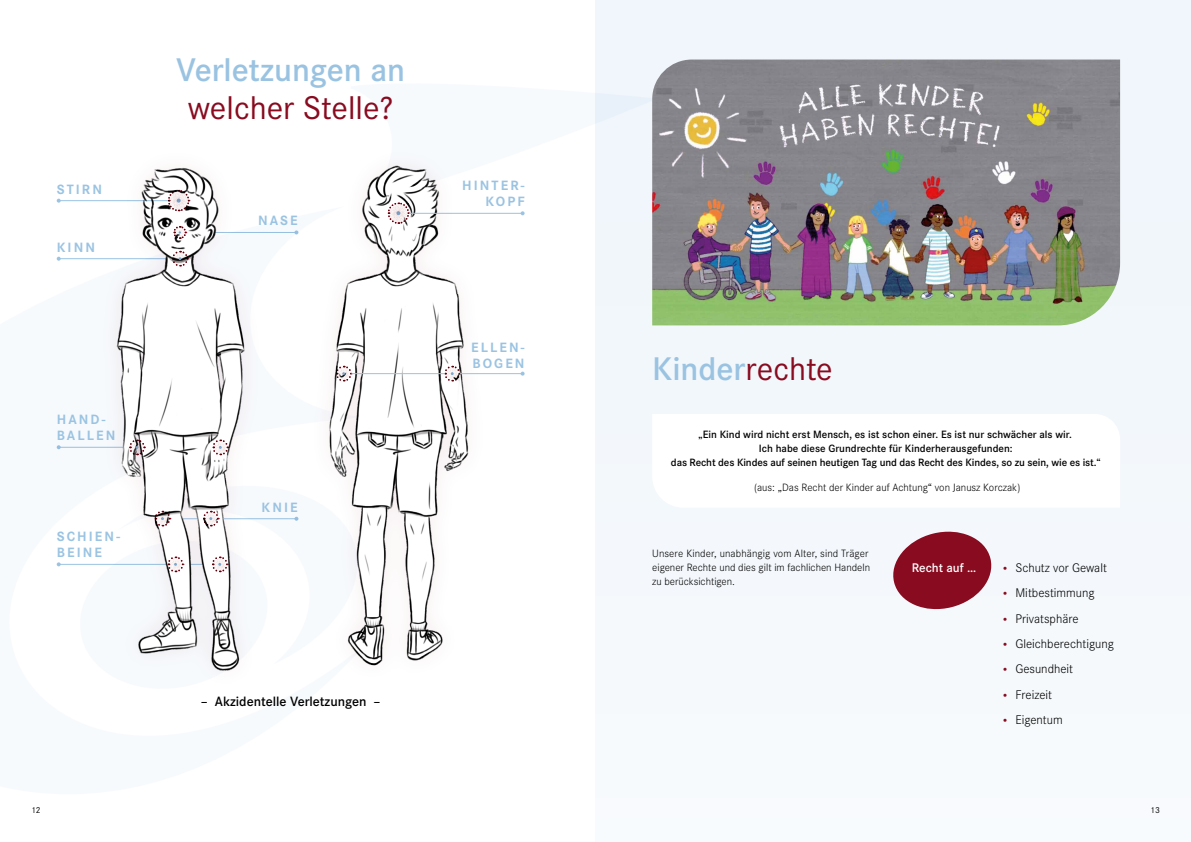
<style>
.page{position:relative;width:1191px;height:842px;background:#fff}
.page>*{position:absolute;margin:0;border:0;box-sizing:border-box;transform-origin:0 0}
.t1{font:600 34px "Corporate S Pro";color:#9ac3e2}
.t2{font:34px "Corporate S Pro";color:#890b20}
.t3{font:700 14px/16px "Corporate S Pro";letter-spacing:.15em;color:#9ac3e2}
.t4{font:600 14px "Corporate S Pro";color:#000}
.t5{font:300 13px "Corporate S Pro";color:#000}
.t6{font:600 13px "Corporate S Pro";color:#fff}
.t7{font:600 11px/14px "Corporate S Pro";color:#000;text-align:center}
.t8{font:300 11px/14px "Corporate S Pro";color:#000}
.t9{font:9px "Corporate S Pro";color:#000}
.s1{font-weight:400;color:#890b20}
.s2{font-size:11px;color:#890b20}
</style>
<div class="page">
<div style="left:595px;top:0;width:596px;height:842px;background:#f0f6fb"></div>
<hr style="left:59px;top:258px;width:114px;height:1px;background:#9ac3e2">
<svg style="left:57px;top:257px;width:4px;height:4px"></svg>
<hr style="left:59px;top:447px;width:71px;height:1px;background:#9ac3e2">
<svg style="left:57px;top:445px;width:4px;height:4px"></svg>
<hr style="left:59px;top:564px;width:109px;height:1px;background:#9ac3e2">
<svg style="left:57px;top:562px;width:4px;height:4px"></svg>
<img style="left:69px;top:167px;width:456px;height:499px">
<div style="left:652px;top:414px;width:468px;height:94px;background:#fff"></div>
<img style="left:652px;top:60px;width:468px;height:265px">
<svg style="left:893px;top:531px;width:99px;height:79px"></svg>
<hr style="left:59px;top:200px;width:110px;height:1px;background:#9ac3e2">
<svg style="left:57px;top:199px;width:4px;height:4px"></svg>
<hr style="left:460px;top:373px;width:62px;height:1px;background:#9ac3e2">
<svg style="left:520px;top:372px;width:4px;height:4px"></svg>
<hr style="left:351px;top:373px;width:93px;height:1px;background:#9ac3e2">
<svg style="left:350px;top:80px;width:307px;height:145px"></svg>
<svg style="left:172px;top:225px;width:15px;height:15px"></svg>
<svg style="left:171px;top:250px;width:18px;height:18px"></svg>
<svg style="left:211px;top:438px;width:18px;height:18px"></svg>
<svg style="left:443px;top:365px;width:18px;height:17px"></svg>
<svg style="left:128px;top:438px;width:18px;height:18px"></svg>
<svg style="left:335px;top:365px;width:17px;height:17px"></svg>
<svg style="left:72px;top:510px;width:203px;height:163px"></svg>
<svg style="left:167px;top:189px;width:23px;height:23px"></svg>
<svg style="left:388px;top:203px;width:20px;height:20px"></svg>
<svg style="left:174px;top:227px;width:11px;height:11px"></svg>
<svg style="left:173px;top:252px;width:14px;height:14px"></svg>
<svg style="left:213px;top:440px;width:14px;height:14px"></svg>
<svg style="left:445px;top:367px;width:14px;height:14px"></svg>
<svg style="left:130px;top:440px;width:14px;height:14px"></svg>
<svg style="left:336px;top:367px;width:15px;height:14px"></svg>
<svg style="left:155px;top:511px;width:15px;height:15px"></svg>
<svg style="left:168px;top:557px;width:15px;height:14px"></svg>
<svg style="left:204px;top:511px;width:14px;height:15px"></svg>
<svg style="left:213px;top:557px;width:14px;height:14px"></svg>
<svg style="left:169px;top:191px;width:20px;height:20px"></svg>
<p class="t3" style="left:57px;top:180px;width:47px">STIRN</p>
<p class="t3" style="left:57px;top:238px;width:40px">KINN</p>
<h1 class="t1" style="left:176px;top:45px;width:230px">Verletzungen an</h1>
<h1 class="t2" style="left:188px;top:83px;width:207px">welcher Stelle?</h1>
<p class="t3" style="left:258px;top:212px;width:41px">NASE</p>
<p class="t3" style="left:57px;top:410px;width:60px">HAND-<br>BALLEN</p>
<p class="t3" style="left:57px;top:527px;width:65px">SCHIEN-<br>BEINE</p>
<p class="t3" style="left:261px;top:498px;width:38px">KNIE</p>
<p class="t4" style="left:201px;top:690px;width:181px">– Akzidentelle Verletzungen –</p>
<p class="t3" style="left:462px;top:176px;width:64px;text-align:right">HINTER-<br>KOPF</p>
<p class="t3" style="left:471px;top:338px;width:55px">ELLEN-<br>BOGEN</p>
<h1 class="t1" style="left:652px;top:344px;width:182px">Kinder<span class="s1">rechte</span></h1>
<p class="t7" style="left:671px;top:426px;width:431px">„Ein Kind wird nicht erst Mensch, es ist schon einer. Es ist nur schwächer als wir.<br>Ich habe diese Grundrechte für Kinderherausgefunden:<br>das Recht des Kindes auf seinen heutigen Tag und das Recht des Kindes, so zu sein, wie es ist.“</p>
<p class="t8" style="left:754px;top:480px;width:268px">(aus: „Das Recht der Kinder auf Achtung“ von Janusz Korczak)</p>
<p class="t8" style="left:652px;top:545px;width:219px">Unsere Kinder, unabhängig vom Alter, sind Träger eigener Rechte und dies gilt im fachlichen Handeln zu berücksichtigen.</p>
<p class="t6" style="left:911px;top:558px;width:66px">Recht auf …</p>
<p class="t5" style="left:1001px;top:559px;width:107px"><span class="s2">•</span> Schutz vor Gewalt</p>
<p class="t5" style="left:1001px;top:584px;width:94px"><span class="s2">•</span> Mitbestimmung</p>
<p class="t5" style="left:1001px;top:609px;width:79px"><span class="s2">•</span> Privatsphäre</p>
<p class="t5" style="left:1001px;top:635px;width:114px"><span class="s2">•</span> Gleichberechtigung</p>
<p class="t5" style="left:1001px;top:660px;width:73px"><span class="s2">•</span> Gesundheit</p>
<p class="t5" style="left:1001px;top:685px;width:52px"><span class="s2">•</span> Freizeit</p>
<p class="t5" style="left:1001px;top:711px;width:63px"><span class="s2">•</span> Eigentum</p>
<p class="t9" style="left:31px;top:803px;width:11px">12</p>
<p class="t9" style="left:1150px;top:803px;width:11px">13</p>
</div>
